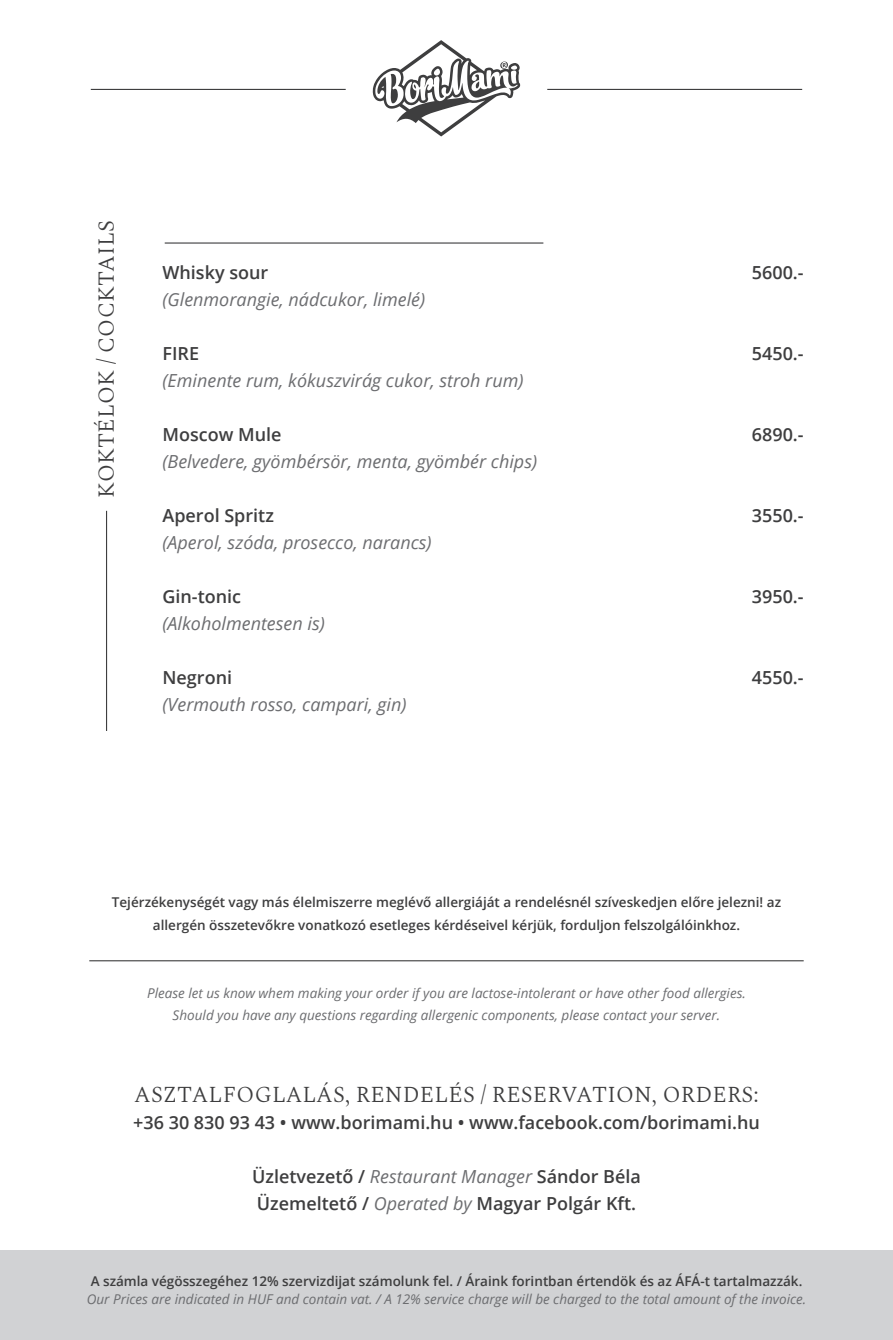
<style>
.page{position:relative;width:893px;height:1340px;background:#fff}
.page>*{position:absolute;margin:0;border:0;box-sizing:border-box;transform-origin:0 0}
.t1{font:300 22.5px "Spectral";letter-spacing:.01em;color:#3e3e3f}
.t2{font:600 18px "Open Sans";color:#3e3e3f}
.t3{font:italic 18px "Open Sans";color:#6c6d70}
.t4{font:600 13.5px/22.5px "Open Sans";color:#3e3e3f;text-align:center}
.t5{font:italic 13.5px "Open Sans";color:#6c6d70}
.s1{font-weight:400;font-style:italic;color:#6c6d70}
</style>
<div class="page">
<div style="left:0;top:1250px;width:893px;height:89px;background:#d1d2d4"></div>
<svg style="left:372px;top:40px;width:148px;height:96px"></svg>
<hr style="left:106px;top:511px;width:1px;height:220px;background:#3e3e3f">
<hr style="left:91px;top:89px;width:255px;height:1px;background:#3e3e3f">
<hr style="left:547px;top:89px;width:255px;height:1px;background:#3e3e3f">
<hr style="left:165px;top:242px;width:378px;height:1px;background:#3e3e3f">
<hr style="left:89px;top:960px;width:715px;height:1px;background:#3e3e3f">
<p class="t1" style="left:90px;top:497px;width:279px;rotate:-90deg">KOKTÉLOK / COCKTAILS</p>
<p class="t2" style="left:162px;top:260px;width:107px">Whisky sour</p>
<p class="t2" style="left:752px;top:260px;width:53px">5600.-</p>
<p class="t3" style="left:162px;top:287px;width:264px">(Glenmorangie, nádcukor, limelé)</p>
<p class="t2" style="left:162px;top:341px;width:38px">FIRE</p>
<p class="t2" style="left:752px;top:341px;width:53px">5450.-</p>
<p class="t3" style="left:162px;top:368px;width:363px">(Eminente rum, kókuszvirág cukor, stroh rum)</p>
<p class="t2" style="left:162px;top:422px;width:121px">Moscow Mule</p>
<p class="t2" style="left:752px;top:422px;width:53px">6890.-</p>
<p class="t3" style="left:162px;top:449px;width:376px">(Belvedere, gyömbérsör, menta, gyömbér chips)</p>
<p class="t2" style="left:162px;top:503px;width:113px">Aperol Spritz</p>
<p class="t2" style="left:752px;top:503px;width:53px">3550.-</p>
<p class="t3" style="left:162px;top:530px;width:271px">(Aperol, szóda, prosecco, narancs)</p>
<p class="t2" style="left:162px;top:584px;width:80px">Gin-tonic</p>
<p class="t2" style="left:752px;top:584px;width:53px">3950.-</p>
<p class="t3" style="left:162px;top:611px;width:164px">(Alkoholmentesen is)</p>
<p class="t2" style="left:162px;top:665px;width:71px">Negroni</p>
<p class="t2" style="left:752px;top:665px;width:53px">4550.-</p>
<p class="t3" style="left:162px;top:692px;width:246px">(Vermouth rosso, campari, gin)</p>
<p class="t4" style="left:112px;top:891px;width:671px">Tejérzékenységét vagy más élelmiszerre meglévő allergiáját a rendelésnél szíveskedjen előre jelezni! az allergén összetevőkre vonatkozó esetleges kérdéseivel kérjük, forduljon felszolgálóinkhoz.</p>
<p class="t5" style="left:147px;top:983px;width:600px">Please let us know whem making your order if you are lactose-intolerant or have other food allergies.</p>
<p class="t5" style="left:173px;top:1005px;width:549px">Should you have any questions regarding allergenic components, please contact your server.</p>
<p class="t1" style="left:134px;top:1078px;width:626px">ASZTALFOGLALÁS, RENDELÉS / RESERVATION, ORDERS:</p>
<p class="t2" style="left:133px;top:1110px;width:628px">+36 30 830 93 43 • www.borimami.hu • www.facebook.com/borimami.hu</p>
<p class="t2" style="left:252px;top:1164px;width:390px">Üzletvezető / <span class="s1">Restaurant Manager</span> Sándor Béla</p>
<p class="t2" style="left:257px;top:1191px;width:381px">Üzemeltető / <span class="s1">Operated by</span> Magyar Polgár Kft.</p>
<p class="t4" style="left:91px;top:1269px;width:713px">A számla végösszegéhez 12% szervizdijat számolunk fel. / Áraink forintban értendök és az ÁFÁ-t tartalmazzák.</p>
<p class="t5" style="left:87px;top:1290px;width:721px">Our Prices are indicated in HUF and contain vat. / A 12% service charge will be charged to the total amount of the invoice.</p>
</div>
